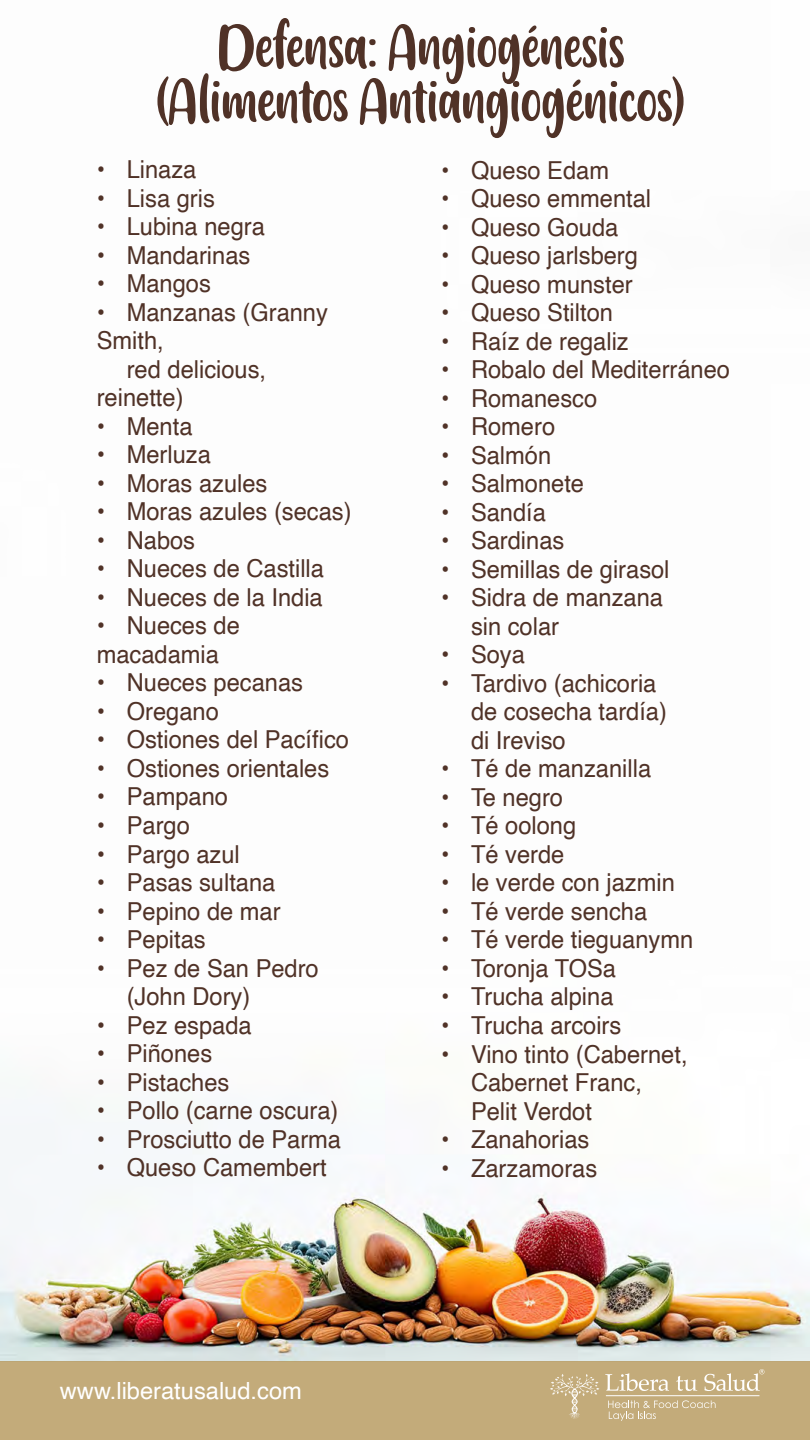
<style>
.page{position:relative;width:810px;height:1440px;background:#fff}
.page>*{position:absolute;margin:0;border:0;box-sizing:border-box;transform-origin:0 0}
.t1{font:61.5px/54px "Friendly Schoolmates";letter-spacing:-.02em;color:#503227;text-align:center;scale:.96 1}
.t2{font:24.75px/28.5px "Helvetica";color:#503227;scale:.96 1}
.t3{font:23.7px "Helvetica";color:#fff}
</style>
<div class="page">
<img style="left:0;top:1119px;width:810px;height:242px">
<div style="left:0;top:1361px;width:810px;height:79px;background:#c3ab7a"></div>
<svg style="left:608px;top:1400px;width:108px;height:21px"></svg>
<svg style="left:605px;top:1373px;width:64px;height:18px"></svg>
<svg style="left:676px;top:1376px;width:21px;height:15px"></svg>
<svg style="left:550px;top:1374px;width:49px;height:45px"></svg>
<hr style="left:606px;top:1395px;width:153px;height:1px;background:#fff">
<svg style="left:704px;top:1369px;width:60px;height:22px"></svg>
<h1 class="t1" style="left:156px;top:22px;width:553px">Defensa: Angiogénesis (Alimentos Antiangiogénicos)</h1>
<p class="t2" style="left:97px;top:156px;width:105px">• Linaza</p>
<p class="t2" style="left:97px;top:185px;width:125px">• Lisa gris</p>
<p class="t2" style="left:97px;top:213px;width:177px">• Lubina negra</p>
<p class="t2" style="left:97px;top:242px;width:162px">• Mandarinas</p>
<p class="t2" style="left:97px;top:270px;width:120px">• Mangos</p>
<p class="t2" style="left:97px;top:299px;width:242px">• Manzanas (Granny</p>
<p class="t2" style="left:97px;top:327px;width:71px">Smith,</p>
<p class="t2" style="left:127px;top:356px;width:147px">red delicious,</p>
<p class="t2" style="left:97px;top:384px;width:92px">reinette)</p>
<p class="t2" style="left:97px;top:413px;width:101px">• Menta</p>
<p class="t2" style="left:97px;top:441px;width:120px">• Merluza</p>
<p class="t2" style="left:97px;top:470px;width:179px">• Moras azules</p>
<p class="t2" style="left:97px;top:498px;width:267px">• Moras azules (secas)</p>
<p class="t2" style="left:97px;top:527px;width:104px">• Nabos</p>
<p class="t2" style="left:97px;top:555px;width:238px">• Nueces de Castilla</p>
<p class="t2" style="left:97px;top:584px;width:237px">• Nueces de la India</p>
<p class="t2" style="left:97px;top:612px;width:151px">• Nueces de macadamia</p>
<p class="t2" style="left:97px;top:669px;width:216px">• Nueces pecanas</p>
<p class="t2" style="left:97px;top:698px;width:129px">• Oregano</p>
<p class="t2" style="left:97px;top:726px;width:264px">• Ostiones del Pacífico</p>
<p class="t2" style="left:97px;top:755px;width:244px">• Ostiones orientales</p>
<p class="t2" style="left:97px;top:783px;width:138px">• Pampano</p>
<p class="t2" style="left:97px;top:812px;width:99px">• Pargo</p>
<p class="t2" style="left:97px;top:840px;width:151px">• Pargo azul</p>
<p class="t2" style="left:97px;top:869px;width:188px">• Pasas sultana</p>
<p class="t2" style="left:97px;top:897px;width:193px">• Pepino de mar</p>
<p class="t2" style="left:97px;top:926px;width:115px">• Pepitas</p>
<p class="t2" style="left:127px;top:954px;width:202px;text-indent:-30px">• Pez de San Pedro (John Dory)</p>
<p class="t2" style="left:97px;top:1011px;width:163px">• Pez espada</p>
<p class="t2" style="left:97px;top:1040px;width:122px">• Piñones</p>
<p class="t2" style="left:97px;top:1068px;width:140px">• Pistaches</p>
<p class="t2" style="left:97px;top:1097px;width:253px">• Pollo (carne oscura)</p>
<p class="t2" style="left:97px;top:1125px;width:256px">• Prosciutto de Parma</p>
<p class="t2" style="left:97px;top:1154px;width:241px">• Queso Camembert</p>
<p class="t3" style="left:60px;top:1373px;width:244px">www.liberatusalud.com</p>
<p class="t2" style="left:441px;top:156px;width:177px">• Queso Edam</p>
<p class="t2" style="left:441px;top:185px;width:220px">• Queso emmental</p>
<p class="t2" style="left:441px;top:213px;width:186px">• Queso Gouda</p>
<p class="t2" style="left:441px;top:242px;width:207px">• Queso jarlsberg</p>
<p class="t2" style="left:441px;top:271px;width:201px">• Queso munster</p>
<p class="t2" style="left:441px;top:299px;width:181px">• Queso Stilton</p>
<p class="t2" style="left:441px;top:328px;width:197px">• Raíz de regaliz</p>
<p class="t2" style="left:441px;top:356px;width:303px">• Robalo del Mediterráneo</p>
<p class="t2" style="left:441px;top:385px;width:164px">• Romanesco</p>
<p class="t2" style="left:441px;top:413px;width:120px">• Romero</p>
<p class="t2" style="left:441px;top:442px;width:116px">• Salmón</p>
<p class="t2" style="left:441px;top:470px;width:151px">• Salmonete</p>
<p class="t2" style="left:441px;top:499px;width:111px">• Sandía</p>
<p class="t2" style="left:441px;top:527px;width:130px">• Sardinas</p>
<p class="t2" style="left:441px;top:556px;width:240px">• Semillas de girasol</p>
<p class="t2" style="left:471px;top:584px;width:202px;text-indent:-30px">• Sidra de manzana sin colar</p>
<p class="t2" style="left:441px;top:641px;width:89px">• Soya</p>
<p class="t2" style="left:471px;top:670px;width:206px;text-indent:-30px">• Tardivo (achicoria de cosecha tardía) di Ireviso</p>
<p class="t2" style="left:441px;top:755px;width:220px">• Té de manzanilla</p>
<p class="t2" style="left:441px;top:784px;width:129px">• Te negro</p>
<p class="t2" style="left:441px;top:812px;width:142px">• Té oolong</p>
<p class="t2" style="left:441px;top:841px;width:130px">• Té verde</p>
<p class="t2" style="left:441px;top:869px;width:245px">• le verde con jazmin</p>
<p class="t2" style="left:441px;top:898px;width:216px">• Té verde sencha</p>
<p class="t2" style="left:441px;top:926px;width:264px">• Té verde tieguanymn</p>
<p class="t2" style="left:441px;top:955px;width:184px">• Toronja TOSa</p>
<p class="t2" style="left:441px;top:983px;width:181px">• Trucha alpina</p>
<p class="t2" style="left:441px;top:1012px;width:189px">• Trucha arcoirs</p>
<p class="t2" style="left:471px;top:1040px;width:227px;text-indent:-30px">• Vino tinto (Cabernet,<br>Cabernet Franc,<br>Pelit Verdot</p>
<p class="t2" style="left:441px;top:1126px;width:156px">• Zanahorias</p>
<p class="t2" style="left:441px;top:1154px;width:164px">• Zarzamoras</p>
</div>
